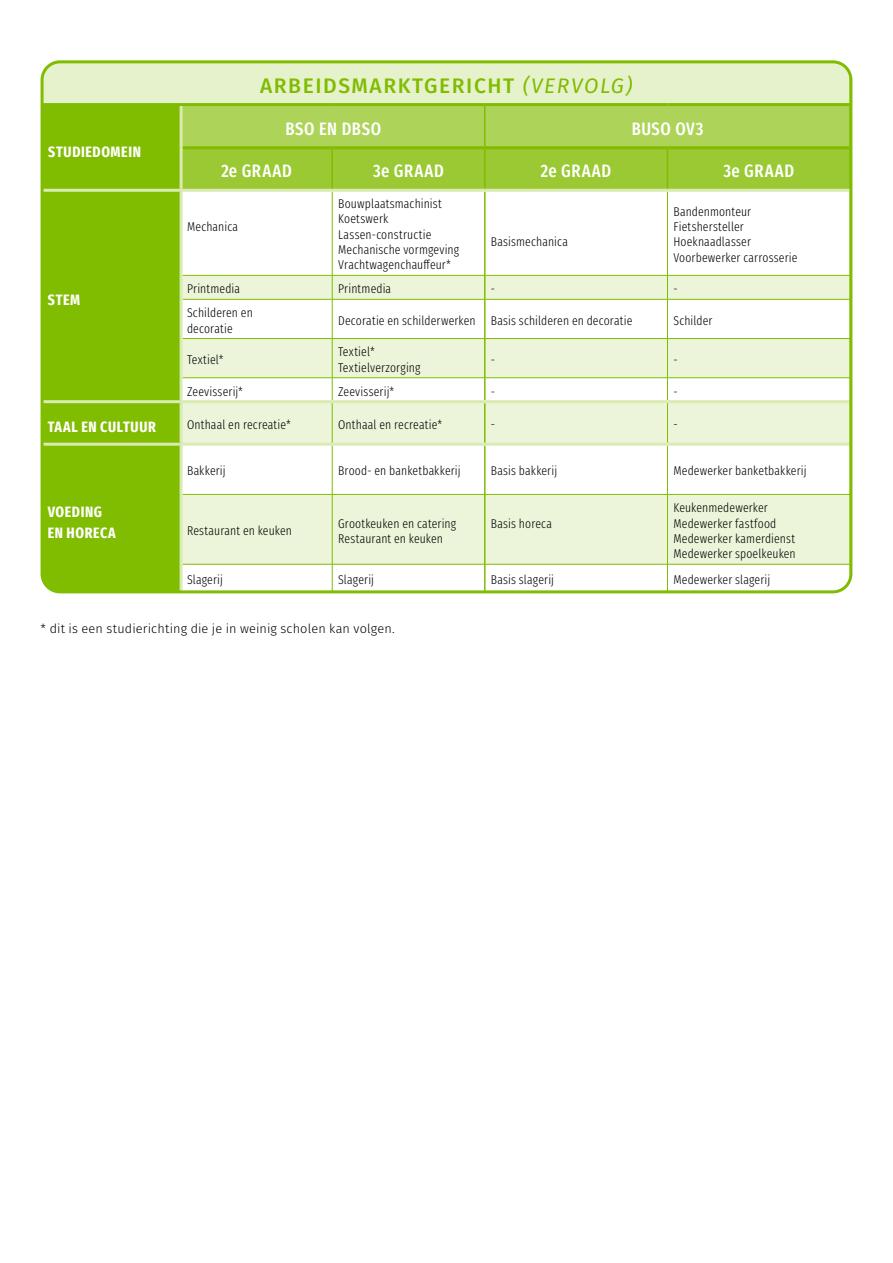
<style>
.page{position:relative;width:893px;height:1263px;background:#fff}
.page>*{position:absolute;margin:0;border:0;box-sizing:border-box;transform-origin:0 0}
.t1{font:500 21px "Fira Sans";letter-spacing:.075em;color:#80bc00}
.t2{font:500 18px "Fira Sans Compressed";letter-spacing:.035em;color:#fff}
.t3{font:700 15px/21px "Fira Sans Compressed";letter-spacing:.04em;color:#fff}
.t4{font:300 12.75px/15.3px "Fira Sans Compressed";letter-spacing:.01em;color:#000}
.t5{font:300 12.75px "Fira Sans";letter-spacing:.01em;color:#000}
.s1{font-weight:400;font-style:italic}
</style>
<div class="page">
<div style="left:42px;top:62px;width:808px;height:43px;background:#e6f2cc"></div>
<div style="left:43px;top:106px;width:137px;height:485px;background:#80bc00"></div>
<svg style="left:183px;top:106px;width:665px;height:83px;background:#a3ce46"></svg>
<svg style="left:183px;top:276px;width:665px;height:288px;fill:#ecf5d9"></svg>
<hr style="left:332px;top:192px;width:1px;height:83px;background:#80bc00">
<svg style="left:332px;top:276px;width:1px;height:23px"></svg>
<hr style="left:332px;top:299px;width:1px;height:39px;background:#80bc00">
<hr style="left:332px;top:339px;width:1px;height:39px;background:#80bc00">
<svg style="left:332px;top:378px;width:1px;height:22px"></svg>
<hr style="left:332px;top:403px;width:1px;height:40px;background:#80bc00">
<hr style="left:332px;top:446px;width:1px;height:48px;background:#80bc00">
<hr style="left:332px;top:495px;width:1px;height:69px;background:#80bc00">
<svg style="left:332px;top:565px;width:1px;height:24px"></svg>
<hr style="left:667px;top:192px;width:1px;height:83px;background:#80bc00">
<svg style="left:667px;top:276px;width:1px;height:23px"></svg>
<hr style="left:667px;top:299px;width:1px;height:39px;background:#80bc00">
<hr style="left:667px;top:339px;width:1px;height:39px;background:#80bc00">
<svg style="left:667px;top:378px;width:1px;height:22px"></svg>
<hr style="left:667px;top:403px;width:1px;height:40px;background:#80bc00">
<hr style="left:667px;top:446px;width:1px;height:48px;background:#80bc00">
<hr style="left:667px;top:495px;width:1px;height:69px;background:#80bc00">
<svg style="left:667px;top:565px;width:1px;height:24px"></svg>
<hr style="left:484px;top:192px;width:2px;height:83px;background:#80bc00">
<hr style="left:484px;top:276px;width:2px;height:23px;background:#80bc00">
<hr style="left:484px;top:299px;width:2px;height:39px;background:#80bc00">
<hr style="left:484px;top:339px;width:2px;height:39px;background:#80bc00">
<hr style="left:484px;top:378px;width:2px;height:22px;background:#80bc00">
<hr style="left:484px;top:403px;width:2px;height:40px;background:#80bc00">
<hr style="left:484px;top:446px;width:2px;height:48px;background:#80bc00">
<hr style="left:484px;top:495px;width:2px;height:69px;background:#80bc00">
<hr style="left:484px;top:564px;width:2px;height:27px;background:#80bc00">
<hr style="left:181px;top:400px;width:151px;height:3px;background:#d9ebb3">
<hr style="left:332px;top:400px;width:153px;height:3px;background:#d9ebb3">
<hr style="left:485px;top:400px;width:182px;height:3px;background:#d9ebb3">
<hr style="left:667px;top:400px;width:183px;height:3px;background:#d9ebb3">
<hr style="left:181px;top:443px;width:151px;height:3px;background:#d9ebb3">
<hr style="left:332px;top:443px;width:153px;height:3px;background:#d9ebb3">
<hr style="left:485px;top:443px;width:182px;height:3px;background:#d9ebb3">
<hr style="left:667px;top:443px;width:183px;height:3px;background:#d9ebb3">
<hr style="left:42px;top:62px;width:139px;height:1px;background:#80bc00">
<hr style="left:42px;top:62px;width:1px;height:43px;background:#80bc00">
<hr style="left:667px;top:62px;width:183px;height:1px;background:#80bc00">
<hr style="left:850px;top:62px;width:1px;height:41px;background:#80bc00">
<hr style="left:183px;top:275px;width:149px;height:1px;background:#80bc00">
<hr style="left:332px;top:275px;width:153px;height:1px;background:#80bc00">
<hr style="left:485px;top:275px;width:182px;height:1px;background:#80bc00">
<hr style="left:667px;top:275px;width:183px;height:1px;background:#80bc00">
<hr style="left:183px;top:299px;width:149px;height:1px;background:#80bc00">
<hr style="left:332px;top:299px;width:153px;height:1px;background:#80bc00">
<hr style="left:485px;top:299px;width:182px;height:1px;background:#80bc00">
<hr style="left:667px;top:299px;width:183px;height:1px;background:#80bc00">
<hr style="left:183px;top:338px;width:149px;height:1px;background:#80bc00">
<hr style="left:332px;top:338px;width:153px;height:1px;background:#80bc00">
<hr style="left:485px;top:338px;width:182px;height:1px;background:#80bc00">
<hr style="left:667px;top:338px;width:183px;height:1px;background:#80bc00">
<hr style="left:183px;top:377px;width:149px;height:1px;background:#80bc00">
<hr style="left:332px;top:377px;width:153px;height:1px;background:#80bc00">
<hr style="left:485px;top:377px;width:182px;height:1px;background:#80bc00">
<hr style="left:667px;top:377px;width:183px;height:1px;background:#80bc00">
<hr style="left:183px;top:494px;width:149px;height:1px;background:#80bc00">
<hr style="left:332px;top:494px;width:153px;height:1px;background:#80bc00">
<hr style="left:485px;top:494px;width:182px;height:1px;background:#80bc00">
<hr style="left:667px;top:494px;width:183px;height:1px;background:#80bc00">
<hr style="left:183px;top:564px;width:149px;height:1px;background:#80bc00">
<hr style="left:332px;top:564px;width:153px;height:1px;background:#80bc00">
<hr style="left:485px;top:564px;width:182px;height:1px;background:#80bc00">
<hr style="left:667px;top:564px;width:183px;height:1px;background:#80bc00">
<hr style="left:667px;top:591px;width:183px;height:1px;background:#80bc00">
<hr style="left:42px;top:189px;width:139px;height:3px;background:#d9ebb3">
<hr style="left:42px;top:103px;width:139px;height:3px;background:#80bc00">
<hr style="left:181px;top:103px;width:151px;height:3px;background:#80bc00">
<hr style="left:332px;top:103px;width:153px;height:3px;background:#80bc00">
<hr style="left:485px;top:103px;width:182px;height:3px;background:#80bc00">
<hr style="left:667px;top:103px;width:184px;height:3px;background:#80bc00">
<hr style="left:484px;top:106px;width:2px;height:40px;background:#80bc00">
<hr style="left:331px;top:149px;width:2px;height:40px;background:#80bc00">
<hr style="left:484px;top:149px;width:2px;height:40px;background:#80bc00">
<hr style="left:667px;top:149px;width:1px;height:40px;background:#80bc00">
<hr style="left:183px;top:146px;width:149px;height:3px;background:#80bc00">
<hr style="left:332px;top:146px;width:153px;height:3px;background:#80bc00">
<hr style="left:485px;top:146px;width:182px;height:3px;background:#80bc00">
<hr style="left:667px;top:146px;width:182px;height:3px;background:#80bc00">
<hr style="left:180px;top:106px;width:3px;height:42px;background:#d9ebb3">
<hr style="left:180px;top:148px;width:3px;height:41px;background:#d9ebb3">
<hr style="left:42px;top:591px;width:139px;height:1px;background:#80bc00">
<hr style="left:180px;top:192px;width:3px;height:83px;background:#d9ebb3">
<hr style="left:180px;top:275px;width:3px;height:24px;background:#d9ebb3">
<hr style="left:180px;top:299px;width:3px;height:39px;background:#d9ebb3">
<hr style="left:180px;top:338px;width:3px;height:40px;background:#d9ebb3">
<hr style="left:180px;top:378px;width:3px;height:22px;background:#d9ebb3">
<hr style="left:42px;top:400px;width:139px;height:3px;background:#d9ebb3">
<hr style="left:180px;top:403px;width:3px;height:40px;background:#d9ebb3">
<hr style="left:42px;top:443px;width:139px;height:3px;background:#d9ebb3">
<hr style="left:180px;top:446px;width:3px;height:48px;background:#d9ebb3">
<hr style="left:180px;top:494px;width:3px;height:70px;background:#d9ebb3">
<hr style="left:180px;top:564px;width:3px;height:27px;background:#d9ebb3">
<hr style="left:181px;top:189px;width:151px;height:3px;background:#d9ebb3">
<hr style="left:332px;top:189px;width:153px;height:3px;background:#d9ebb3">
<hr style="left:485px;top:189px;width:182px;height:3px;background:#d9ebb3">
<hr style="left:667px;top:189px;width:184px;height:3px;background:#d9ebb3">
<div style="left:41px;top:60px;width:811px;height:533px;border:3px solid #80bc00;border-radius:18px"></div>
<p class="t3" style="left:48px;top:140px;width:94px">STUDIEDOMEIN</p>
<p class="t3" style="left:48px;top:289px;width:34px">STEM</p>
<h1 class="t1" style="left:260px;top:69px;width:374px">ARBEIDSMARKTGERICHT <span class="s1">(VERVOLG)</span></h1>
<h2 class="t2" style="left:285px;top:114px;width:97px">BSO EN DBSO</h2>
<h2 class="t2" style="left:632px;top:114px;width:73px">BUSO OV3</h2>
<h2 class="t2" style="left:221px;top:157px;width:72px">2e GRAAD</h2>
<h2 class="t2" style="left:373px;top:157px;width:72px">3e GRAAD</h2>
<h2 class="t2" style="left:541px;top:157px;width:72px">2e GRAAD</h2>
<h2 class="t2" style="left:723px;top:157px;width:72px">3e GRAAD</h2>
<p class="t4" style="left:187px;top:219px;width:53px">Mechanica</p>
<p class="t4" style="left:338px;top:196px;width:122px">Bouwplaatsmachinist<br>Koetswerk<br>Lassen-constructie<br>Mechanische vormgeving<br>Vrachtwagenchauffeur*</p>
<p class="t4" style="left:491px;top:234px;width:79px">Basismechanica</p>
<p class="t4" style="left:673px;top:204px;width:126px">Bandenmonteur<br>Fietshersteller<br>Hoeknaadlasser<br>Voorbewerker carrosserie</p>
<p class="t4" style="left:187px;top:281px;width:54px">Printmedia</p>
<p class="t4" style="left:338px;top:281px;width:54px">Printmedia</p>
<p class="t4" style="left:491px;top:281px;width:6px">-</p>
<p class="t4" style="left:673px;top:281px;width:6px">-</p>
<p class="t4" style="left:187px;top:305px;width:67px">Schilderen en decoratie</p>
<p class="t4" style="left:338px;top:313px;width:296px">Decoratie en schilderwerken Basis schilderen en decoratie</p>
<p class="t4" style="left:673px;top:313px;width:41px">Schilder</p>
<p class="t4" style="left:187px;top:352px;width:38px">Textiel*</p>
<p class="t4" style="left:338px;top:344px;width:84px">Textiel*<br>Textielverzorging</p>
<p class="t4" style="left:491px;top:352px;width:6px">-</p>
<p class="t4" style="left:673px;top:352px;width:6px">-</p>
<p class="t4" style="left:187px;top:383px;width:58px">Zeevisserij*</p>
<p class="t4" style="left:338px;top:383px;width:58px">Zeevisserij*</p>
<p class="t4" style="left:491px;top:383px;width:6px">-</p>
<p class="t4" style="left:673px;top:383px;width:6px">-</p>
<p class="t3" style="left:48px;top:415px;width:110px">TAAL EN CULTUUR</p>
<p class="t4" style="left:187px;top:417px;width:105px">Onthaal en recreatie*</p>
<p class="t4" style="left:338px;top:417px;width:105px">Onthaal en recreatie*</p>
<p class="t4" style="left:491px;top:417px;width:6px">-</p>
<p class="t4" style="left:673px;top:417px;width:6px">-</p>
<p class="t3" style="left:48px;top:500px;width:70px">VOEDING<br>EN HORECA</p>
<p class="t4" style="left:187px;top:463px;width:40px">Bakkerij</p>
<p class="t4" style="left:338px;top:463px;width:124px">Brood- en banketbakkerij</p>
<p class="t4" style="left:491px;top:463px;width:68px">Basis bakkerij</p>
<p class="t4" style="left:673px;top:463px;width:135px">Medewerker banketbakkerij</p>
<p class="t4" style="left:187px;top:523px;width:106px">Restaurant en keuken</p>
<p class="t4" style="left:338px;top:515px;width:119px">Grootkeuken en catering<br>Restaurant en keuken</p>
<p class="t4" style="left:491px;top:515px;width:63px">Basis horeca</p>
<p class="t4" style="left:673px;top:500px;width:124px">Keukenmedewerker<br>Medewerker fastfood<br>Medewerker kamerdienst<br>Medewerker spoelkeuken</p>
<p class="t4" style="left:187px;top:572px;width:37px">Slagerij</p>
<p class="t4" style="left:338px;top:572px;width:37px">Slagerij</p>
<p class="t4" style="left:491px;top:572px;width:65px">Basis slagerij</p>
<p class="t4" style="left:673px;top:572px;width:98px">Medewerker slagerij</p>
<p class="t5" style="left:41px;top:619px;width:356px">* dit is een studierichting die je in weinig scholen kan volgen.</p>
</div>
